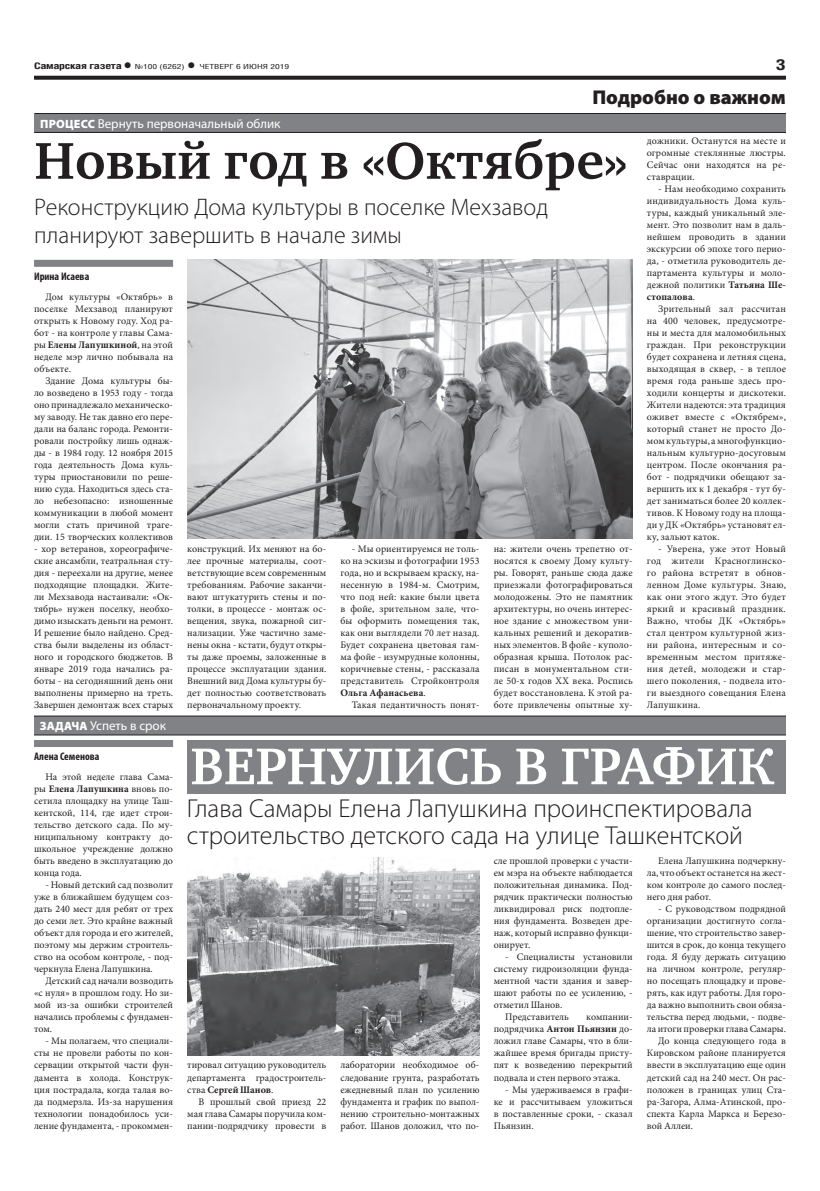
<style>
.page{position:relative;width:820px;height:1191px;background:#fff}
.page>*{position:absolute;margin:0;border:0;box-sizing:border-box;transform-origin:0 0}
.заголовок{font:700 53px "Charter C";color:#231f20}
.заголовок-2{font:700 53px "Charter C";color:#fff}
.ПОДЗАГОЛОВОК{font:300 26px/27px "Myriad Pro";color:#231f20}
.ПОДЗАГОЛОВОК-2{font:300 24px/28px "Myriad Pro";color:#231f20}
.КОЛОНТИТУЛ{font:900 20px "Myriad Pro";color:#231f20}
.t1{font:700 15px "Helios Cond";color:#231f20;scale:1.4 1}
.надзаголовок{font:13px "Myriad Pro";color:#fff}
.АВТОР_чб__копия{font:700 condensed 11px "Myriad Pro";color:#231f20}
.ОСНОВНОЙ{font:10px/12px "Minion Pro";color:#231f20;text-align:justify}
.t2{font:700 9px "Helios Cond";letter-spacing:-.02em;color:#231f20;scale:1.4 1}
.t3{font:7px "Helios Cond";color:#231f20;scale:1.4 1}
.s1{font-size:16px}
.s2{font-weight:700;font-size:16px}
.s3{font-weight:900;font-size:12px}
.s4{font-weight:700}
</style>
<div class="page">
<svg style="left:34px;top:76px;width:751px;height:4px;background:#322f2f"></svg>
<div style="left:34px;top:716px;width:751px;height:19px;background:#808285"></div>
<hr style="left:34px;top:716px;width:751px;height:1px;background:#231f20">
<hr style="left:34px;top:734px;width:751px;height:1px;background:#231f20">
<div style="left:187px;top:740px;width:598px;height:53px;background:#808285"></div>
<div style="left:34px;top:114px;width:751px;height:18px;background:#808285"></div>
<hr style="left:34px;top:113px;width:751px;height:1px;background:#231f20">
<hr style="left:34px;top:132px;width:751px;height:1px;background:#231f20">
<div style="left:34px;top:260px;width:139px;height:7px;background:#808285"></div>
<img style="left:187px;top:260px;width:445px;height:278px">
<img style="left:187px;top:857px;width:292px;height:198px">
<div style="left:34px;top:740px;width:139px;height:7px;background:#808285"></div>
<p class="t2" style="left:34px;top:61px;width:71px">Самарская газета<span class="s1">•</span></p>
<p class="t3" style="left:135px;top:63px;width:112px">№100 (6262) <span class="s2">•</span> ЧЕТВЕРГ 6 ИЮНЯ 2019</p>
<p class="t1" style="left:775px;top:55px;width:9px">3</p>
<p class="надзаголовок" style="left:40px;top:116px;width:242px"><span class="s3">ПРОЦЕСС</span> Вернуть первоначальный облик</p>
<p class="КОЛОНТИТУЛ" style="left:592px;top:86px;width:195px">Подробно о важном</p>
<p class="заголовок" style="left:34px;top:132px;width:594px">Новый год в «Октябре»</p>
<p class="ПОДЗАГОЛОВОК-2" style="left:34px;top:192px;width:515px">Реконструкцию Дома культуры в поселке Мехзавод планируют завершить в начале зимы</p>
<p class="АВТОР_чб__копия" style="left:34px;top:270px;width:57px">Ирина Исаева</p>
<p class="ОСНОВНОЙ" style="left:34px;top:291px;width:140px;text-indent:11px">Дом культуры «Октябрь» в поселке Мехзавод планируют открыть к Новому году. Ход ра&shy;бот - на контроле у главы Сама&shy;ры <span class="s4">Елены Лапушкиной</span>, на этой неделе мэр лично побывала на объекте.</p>
<p class="ОСНОВНОЙ" style="left:34px;top:375px;width:140px;text-indent:11px">Здание Дома культуры бы&shy;ло возведено в 1953 году - тогда оно принадлежало механическо&shy;му заводу. Не так давно его пере&shy;дали на баланс города. Ремонти&shy;ровали постройку лишь однаж&shy;ды - в 1984 году. 12 ноября 2015 года деятельность Дома куль&shy;туры приостановили по реше&shy;нию суда. Находиться здесь ста&shy;ло небезопасно: изношенные коммуникации в любой момент могли стать причиной траге&shy;дии. 15 творческих коллективов</p>
<p class="ОСНОВНОЙ" style="left:34px;top:543px;width:140px">- хор ветеранов, хореографиче&shy;ские ансамбли, театральная сту&shy;дия - переехали на другие, менее подходящие площадки. Жите&shy;ли Мехзавода настаивали: «Ок&shy;тябрь» нужен поселку, необхо&shy;димо изыскать деньги на ремонт.<br>И решение было найдено. Сред&shy;ства были выделены из област&shy;ного и городского бюджетов. В январе 2019 года начались ра&shy;боты - на сегодняшний день они выполнены примерно на треть.<br>Завершен демонтаж всех старых</p>
<p class="ОСНОВНОЙ" style="left:187px;top:543px;width:140px">конструкций. Их меняют на бо&shy;лее прочные материалы, соот&shy;ветствующие всем современным требованиям. Рабочие заканчи&shy;вают штукатурить стены и по&shy;толки, в процессе - монтаж ос&shy;вещения, звука, пожарной сиг&shy;нализации. Уже частично заме&shy;нены окна - кстати, будут откры&shy;ты даже проемы, заложенные в процессе эксплуатации здания.<br>Внешний вид Дома культуры бу&shy;дет полностью соответствовать первоначальному проекту.</p>
<p class="ОСНОВНОЙ" style="left:340px;top:543px;width:140px;text-indent:11px">- Мы ориентируемся не толь&shy;ко на эскизы и фотографии 1953 года, но и вскрываем краску, на&shy;несенную в 1984-м. Смотрим, что под ней: какие были цвета в фойе, зрительном зале, что&shy;бы оформить помещения так, как они выглядели 70 лет назад.<br>Будет сохранена цветовая гам&shy;ма фойе - изумрудные колонны, коричневые стены, - рассказала представитель Стройконтроля <span class="s4">Ольга Афанасьева</span>.</p>
<p class="ОСНОВНОЙ" style="left:351px;top:699px;width:129px">Такая педантичность понят-</p>
<p class="надзаголовок" style="left:40px;top:718px;width:128px"><span class="s3">ЗАДАЧА</span> Успеть в срок</p>
<p class="ОСНОВНОЙ" style="left:493px;top:543px;width:140px">на: жители очень трепетно от&shy;носятся к своему Дому культу&shy;ры. Говорят, раньше сюда даже приезжали фотографироваться молодожены. Это не памятник архитектуры, но очень интерес&shy;ное здание с множеством уни&shy;кальных решений и декоратив&shy;ных элементов. В фойе - куполо&shy;образная крыша. Потолок рас&shy;писан в монументальном сти&shy;ле 50-х годов XX века. Роспись будет восстановлена. К этой ра&shy;боте привлечены опытные ху-</p>
<p class="ОСНОВНОЙ" style="left:646px;top:135px;width:140px">дожники. Останутся на месте и огромные стеклянные люстры.<br>Сейчас они находятся на ре&shy;ставрации.</p>
<p class="ОСНОВНОЙ" style="left:646px;top:183px;width:140px;text-indent:11px">- Нам необходимо сохранить индивидуальность Дома куль&shy;туры, каждый уникальный эле&shy;мент. Это позволит нам в даль&shy;нейшем проводить в здании экскурсии об эпохе того перио&shy;да, - отметила руководитель де&shy;партамента культуры и моло&shy;дежной политики <span class="s4">Татьяна Ше&shy;стопалова</span>.</p>
<p class="ОСНОВНОЙ" style="left:646px;top:303px;width:140px;text-indent:11px">Зрительный зал рассчитан на 400 человек, предусмотре&shy;ны и места для маломобильных граждан. При реконструкции будет сохранена и летняя сцена, выходящая в сквер, - в теплое время года раньше здесь про&shy;ходили концерты и дискотеки.<br>Жители надеются: эта традиция оживет вместе с «Октябрем», который станет не просто До&shy;мом культуры, а многофункцио&shy;нальным культурно-досуговым центром. После окончания ра&shy;бот - подрядчики обещают за&shy;вершить их к 1 декабря - тут бу&shy;дет заниматься более 20 коллек&shy;тивов. К Новому году на площа&shy;ди у ДК «Октябрь» установят ел&shy;ку, зальют каток.</p>
<p class="ОСНОВНОЙ" style="left:646px;top:543px;width:140px;text-indent:11px">- Уверена, уже этот Новый год жители Красноглинско&shy;го района встретят в обнов&shy;ленном Доме культуры. Знаю, как они этого ждут. Это будет яркий и красивый праздник.<br>Важно, чтобы ДК «Октябрь» стал центром культурной жиз&shy;ни района, интересным и со&shy;временным местом притяже&shy;ния детей, молодежи и стар&shy;шего поколения, - подвела ито&shy;ги выездного совещания Елена Лапушкина.</p>
<p class="АВТОР_чб__копия" style="left:34px;top:750px;width:67px">Алена Семенова</p>
<p class="ОСНОВНОЙ" style="left:34px;top:771px;width:140px;text-indent:11px">На этой неделе глава Сама&shy;ры <span class="s4">Елена Лапушкина</span> вновь по&shy;сетила площадку на улице Таш&shy;кентской, 114, где идет строи&shy;тельство детского сада. По му&shy;ниципальному контракту до&shy;школьное учреждение должно быть введено в эксплуатацию до конца года.</p>
<p class="ОСНОВНОЙ" style="left:34px;top:879px;width:140px;text-indent:11px">- Новый детский сад позволит уже в ближайшем будущем соз&shy;дать 240 мест для ребят от трех до семи лет. Это крайне важный объект для города и его жителей, поэтому мы держим строитель&shy;ство на особом контроле, - под&shy;черкнула Елена Лапушкина.</p>
<p class="ОСНОВНОЙ" style="left:34px;top:975px;width:140px;text-indent:11px">Детский сад начали возводить «с нуля» в прошлом году. Но зи&shy;мой из-за ошибки строителей начались проблемы с фундамен&shy;том.</p>
<p class="ОСНОВНОЙ" style="left:34px;top:1035px;width:140px;text-indent:11px">- Мы полагаем, что специали&shy;сты не провели работы по кон&shy;сервации открытой части фун&shy;дамента в холода. Конструк&shy;ция пострадала, когда талая во&shy;да подмерзла. Из-за нарушения технологии понадобилось уси&shy;ление фундамента, - прокоммен-</p>
<p class="заголовок-2" style="left:190px;top:737px;width:585px">ВЕРНУЛИСЬ В ГРАФИК</p>
<p class="ПОДЗАГОЛОВОК" style="left:187px;top:795px;width:567px">Глава Самары Елена Лапушкина проинспектировала строительство детского сада на улице Ташкентской</p>
<p class="ОСНОВНОЙ" style="left:187px;top:1059px;width:140px">тировал ситуацию руководитель департамента градостроитель&shy;ства <span class="s4">Сергей Шанов</span>.</p>
<p class="ОСНОВНОЙ" style="left:187px;top:1095px;width:140px;text-indent:11px">В прошлый свой приезд 22 мая глава Самары поручила ком&shy;пании-подрядчику провести в</p>
<p class="ОСНОВНОЙ" style="left:340px;top:1059px;width:140px">лаборатории необходимое об&shy;следование грунта, разработать ежедневный план по усилению фундамента и график по выпол&shy;нению строительно-монтажных работ. Шанов доложил, что по-</p>
<p class="ОСНОВНОЙ" style="left:493px;top:855px;width:140px">сле прошлой проверки с участи&shy;ем мэра на объекте наблюдается положительная динамика. Под&shy;рядчик практически полностью ликвидировал риск подтопле&shy;ния фундамента. Возведен дре&shy;наж, который исправно функци&shy;онирует.</p>
<p class="ОСНОВНОЙ" style="left:493px;top:951px;width:140px;text-indent:11px">- Специалисты установили систему гидроизоляции фунда&shy;ментной части здания и завер&shy;шают работы по ее усилению, - отметил Шанов.</p>
<p class="ОСНОВНОЙ" style="left:505px;top:1011px;width:65px">Представитель</p>
<p class="ОСНОВНОЙ" style="left:493px;top:1011px;width:140px;text-indent:92px">компании&shy;подрядчика <span class="s4">Антон Пьянзин</span> до&shy;ложил главе Самары, что в бли&shy;жайшее время бригады присту&shy;пят к возведению перекрытий подвала и стен первого этажа.</p>
<p class="ОСНОВНОЙ" style="left:493px;top:1083px;width:140px;text-indent:11px">- Мы удерживаемся в графи&shy;ке и рассчитываем уложиться в поставленные сроки, - сказал Пьянзин.</p>
<p class="ОСНОВНОЙ" style="left:646px;top:855px;width:140px;text-indent:11px">Елена Лапушкина подчеркну&shy;ла, что объект останется на жест&shy;ком контроле до самого послед&shy;него дня работ.</p>
<p class="ОСНОВНОЙ" style="left:646px;top:903px;width:140px;text-indent:11px">- С руководством подрядной организации достигнуто согла&shy;шение, что строительство завер&shy;шится в срок, до конца текущего года. Я буду держать ситуацию на личном контроле, регуляр&shy;но посещать площадку и прове&shy;рять, как идут работы. Для горо&shy;да важно выполнить свои обяза&shy;тельства перед людьми, - подве&shy;ла итоги проверки глава Самары.</p>
<p class="ОСНОВНОЙ" style="left:646px;top:1035px;width:140px;text-indent:11px">До конца следующего года в Кировском районе планируется ввести в эксплуатацию еще один детский сад на 240 мест. Он рас&shy;положен в границах улиц Ста&shy;ра-Загора, Алма-Атинской, про&shy;спекта Карла Маркса и Березо&shy;вой Аллеи.</p>
</div>
